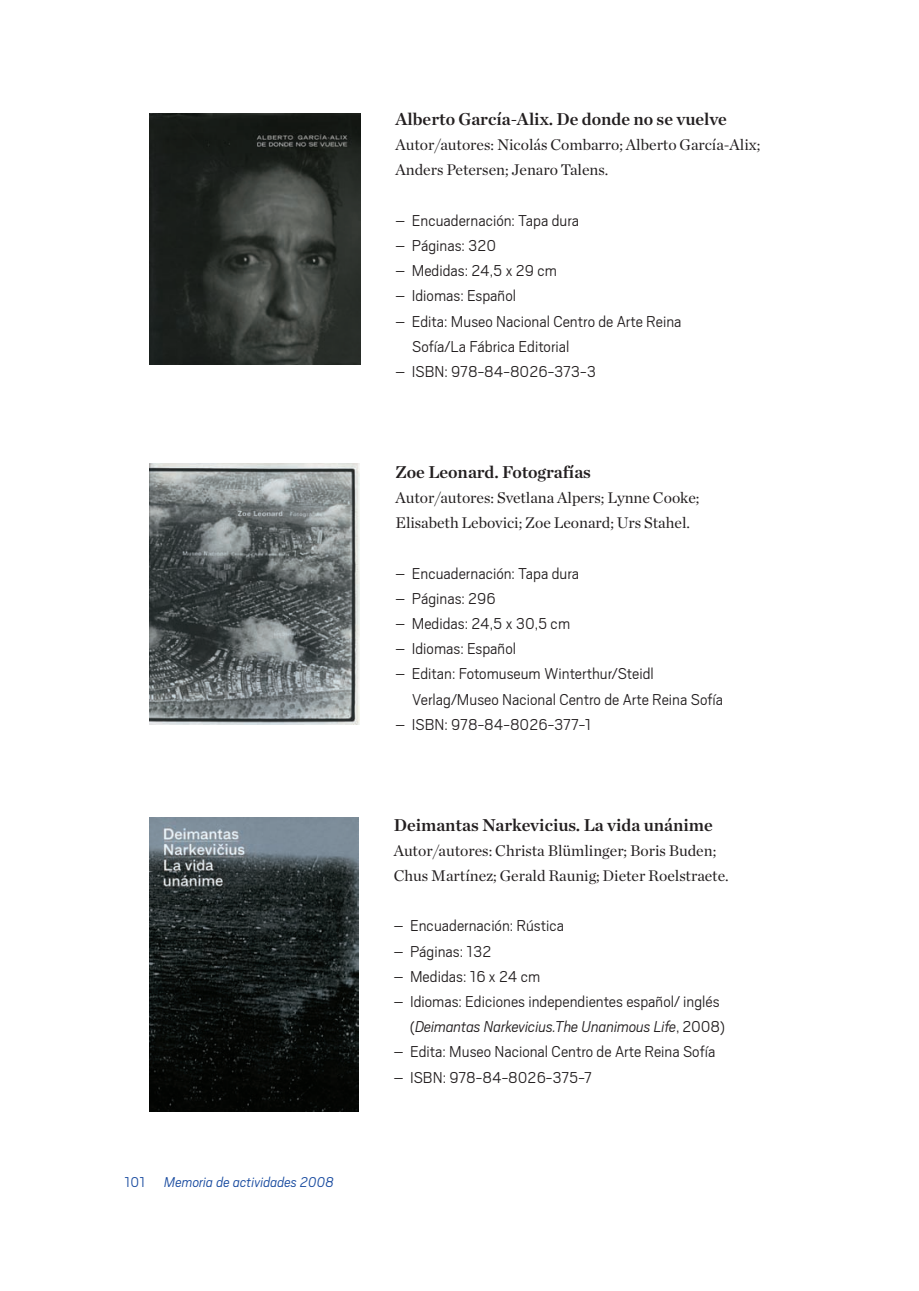
<style>
.page{position:relative;width:919px;height:1291px;background:#fff}
.page>*{position:absolute;margin:0;border:0;box-sizing:border-box;transform-origin:0 0}
.t1{font:300 17.5px/25.2px "Scout";color:#231f20}
.t2{font:600 17.5px "Chronicle Deck";color:#231f20}
.t3{font:15.75px/25.2px "Chronicle Deck";color:#231f20}
.t4{font:italic 300 15.75px "Scout";color:#15489e}
.s1{font-style:normal}
.s2{font-style:italic}
</style>
<div class="page">
<img style="left:149px;top:114px;width:211px;height:251px">
<img style="left:149px;top:463px;width:210px;height:261px">
<img style="left:149px;top:818px;width:210px;height:294px">
<p class="t4" style="left:125px;top:1177px;width:211px"><span class="s1">101</span> Memoria de actividades 2008</p>
<p class="t2" style="left:395px;top:109px;width:333px">Alberto García-Alix. De donde no se vuelve</p>
<p class="t3" style="left:395px;top:132px;width:366px">Autor/autores: Nicolás Combarro; Alberto García-Alix;<br>Anders Petersen; Jenaro Talens.</p>
<p class="t1" style="left:395px;top:209px;width:185px">– Encuadernación: Tapa dura</p>
<p class="t1" style="left:395px;top:234px;width:102px">– Páginas: 320</p>
<p class="t1" style="left:395px;top:260px;width:163px">– Medidas: 24,5 x 29 cm</p>
<p class="t1" style="left:395px;top:285px;width:122px">– Idiomas: Español</p>
<p class="t1" style="left:412px;top:310px;width:271px;text-indent:-17px">– Edita: Museo Nacional Centro de Arte Reina<br>Sofía/La Fábrica Editorial</p>
<p class="t1" style="left:395px;top:360px;width:202px">– ISBN: 978-84-8026-373-3</p>
<p class="t2" style="left:395px;top:462px;width:197px">Zoe Leonard. Fotografías</p>
<p class="t3" style="left:395px;top:485px;width:305px">Autor/autores: Svetlana Alpers; Lynne Cooke;<br>Elisabeth Lebovici; Zoe Leonard; Urs Stahel.</p>
<p class="t1" style="left:395px;top:562px;width:185px">– Encuadernación: Tapa dura</p>
<p class="t1" style="left:395px;top:587px;width:102px">– Páginas: 296</p>
<p class="t1" style="left:395px;top:612px;width:176px">– Medidas: 24,5 x 30,5 cm</p>
<p class="t1" style="left:395px;top:638px;width:122px">– Idiomas: Español</p>
<p class="t1" style="left:412px;top:663px;width:312px;text-indent:-17px">– Editan: Fotomuseum Winterthur/Steidl<br>Verlag/Museo Nacional Centro de Arte Reina Sofía</p>
<p class="t1" style="left:395px;top:713px;width:197px">– ISBN: 978-84-8026-377-1</p>
<p class="t2" style="left:394px;top:814px;width:320px">Deimantas Narkevicius. La vida unánime</p>
<p class="t3" style="left:394px;top:838px;width:336px">Autor/autores: Christa Blümlinger; Boris Buden;<br>Chus Martínez; Gerald Raunig; Dieter Roelstraete.</p>
<p class="t1" style="left:394px;top:915px;width:172px">– Encuadernación: Rústica</p>
<p class="t1" style="left:394px;top:940px;width:99px">– Páginas: 132</p>
<p class="t1" style="left:394px;top:965px;width:148px">– Medidas: 16 x 24 cm</p>
<p class="t1" style="left:410px;top:990px;width:317px;text-indent:-16px">– Idiomas: Ediciones independientes español/ inglés (<span class="s2">Deimantas Narkevicius.The Unanimous Life</span>, 2008)</p>
<p class="t1" style="left:394px;top:1041px;width:323px">– Edita: Museo Nacional Centro de Arte Reina Sofía</p>
<p class="t1" style="left:394px;top:1066px;width:200px">– ISBN: 978-84-8026-375-7</p>
</div>
